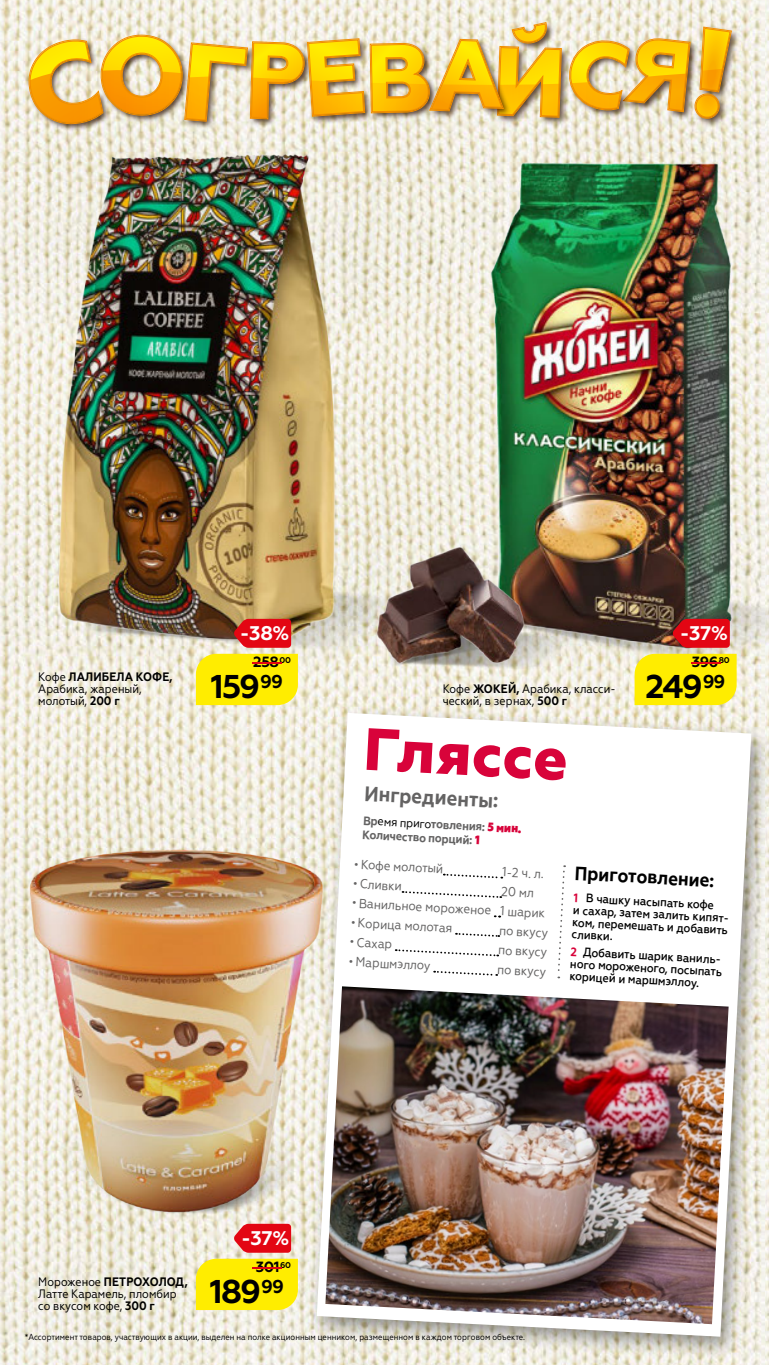
<style>
.page{position:relative;width:769px;height:1365px;background:#fff}
.page>*{position:absolute;margin:0;border:0;box-sizing:border-box;transform-origin:0 0}
.t1{font:800 59.5px "Geometria";color:#d8033a}
.t2{font:700 32.9px "Geometria";letter-spacing:-.055em;color:#000}
.t3{font:700 21px "Geometria Narrow";color:#646363}
.t4{font:700 19.78px "Geometria";color:#fff}
.t5{font:700 19.25px "Geometria Narrow";color:#000}
.t6{font:700 14.88px "Geometria";letter-spacing:-.03em;color:#000}
.t7{font:700 14.88px "Geometria";color:#e30613;scale:6.5 1}
.t8{font:13.12px "Geometria Narrow";color:#646363}
.t9{font:12.25px/12.2px "Geometria Narrow";color:#000}
.t10{font:500 12.25px/12.2px "Geometria Narrow";color:#000}
.t11{font:700 12.25px/14px "Geometria Narrow";color:#646363}
.t12{font:8.75px "Geometria Narrow";color:#000}
.t13{font:700 8.4px "Geometria";color:#000}
.s1{font-weight:700}
.s2{font-weight:400;color:#000}
.s3{font-weight:800;color:#d8033a}
.s4{font-size:12.25px}
.s5{font-weight:700;color:#d8033a}
</style>
<div class="page">
<img style="left:765px;top:0;width:4px;height:1364px">
<img style="left:0;top:0;width:765px;height:1364px">
<img style="left:24px;top:844px;width:282px;height:372px">
<img style="left:35px;top:532px;width:381px;height:145px">
<img style="left:39px;top:144px;width:310px;height:512px">
<img style="left:476px;top:505px;width:293px;height:199px">
<img style="left:475px;top:152px;width:269px;height:507px">
<img style="left:362px;top:600px;width:223px;height:86px">
<img style="left:365px;top:670px;width:153px;height:15px">
<img style="left:363px;top:540px;width:172px;height:130px">
<svg style="left:234px;top:618px;width:57px;height:29px;background:#dd171e"></svg>
<div style="left:196px;top:653px;width:102px;height:52px;background:#ffed00"></div>
<svg style="left:234px;top:1223px;width:57px;height:29px;background:#e41f29"></svg>
<div style="left:196px;top:1258px;width:102px;height:51px;background:#ffed00"></div>
<svg style="left:672px;top:618px;width:58px;height:29px;background:#d10d16"></svg>
<div style="left:635px;top:653px;width:102px;height:51px;background:#ffed00"></div>
<div style="left:495px;top:45px;width:76px;height:82px;background:#2e1100;opacity:.74"></div>
<svg style="left:28px;top:10px;width:534px;height:134px;background:#ead084"></svg>
<div style="left:693px;top:25px;width:48px;height:103px;background:#2e1100;opacity:.74"></div>
<svg style="left:568px;top:18px;width:164px;height:101px;background:#e7c76f"></svg>
<div style="left:306px;top:704px;width:463px;height:656px;background:#000;opacity:.4"></div>
<svg style="left:317px;top:712px;width:434px;height:624px"></svg>
<img style="left:325px;top:986px;width:404px;height:337px">
<svg style="left:444px;top:872px;width:58px;height:7px"></svg>
<svg style="left:403px;top:890px;width:98px;height:8px"></svg>
<svg style="left:456px;top:932px;width:43px;height:5px"></svg>
<svg style="left:396px;top:948px;width:102px;height:9px"></svg>
<svg style="left:434px;top:969px;width:63px;height:7px"></svg>
<svg style="left:557px;top:865px;width:9px;height:113px"></svg>
<svg style="left:18px;top:1325px;width:515px;height:25px;background:#e5e1d5"></svg>
<p class="t9" style="left:38px;top:670px;width:136px">Кофе <span class="s1">ЛАЛИБЕЛА КОФЕ,<br></span>Арабика, жареный, молотый, <span class="s1">200 г</span></p>
<p class="t4" style="left:240px;top:621px;width:51px">-38%</p>
<p class="t2" style="left:211px;top:667px;width:74px">159<sup>99</sup></p>
<p class="t13" style="left:280px;top:654px;width:13px">00</p>
<p class="t6" style="left:253px;top:653px;width:27px">258</p>
<p class="t7" style="left:243px;top:653px;width:9px">-</p>
<p class="t9" style="left:443px;top:682px;width:174px">Кофе <span class="s1">ЖОКЕЙ ,</span> Арабика, класси&shy;ческий, в зернах, <span class="s1">500 г</span></p>
<p class="t1" style="left:365px;top:713px;width:206px;rotate:3deg">Гляссе</p>
<p class="t3" style="left:365px;top:781px;width:141px;rotate:3deg">Ингредиенты:</p>
<p class="t11" style="left:364px;top:813px;width:160px;rotate:3deg">Вр<span class="s2">емя приго</span>товления:<span class="s3">5 мин.<br></span>Количество порций:<span class="s3">1</span></p>
<p class="t4" style="left:680px;top:621px;width:49px">-37%</p>
<p class="t2" style="left:646px;top:667px;width:81px">249<sup>99</sup></p>
<p class="t13" style="left:719px;top:654px;width:12px">80</p>
<p class="t6" style="left:692px;top:653px;width:28px">396</p>
<p class="t7" style="left:682px;top:653px;width:9px">-</p>
<p class="t8" style="left:354px;top:856px;width:91px;rotate:3deg"><span class="s4">•</span> Кофе молотый</p>
<p class="t8" style="left:503px;top:864px;width:47px;rotate:3deg">1-2 ч.л.</p>
<p class="t8" style="left:353px;top:875px;width:51px;rotate:3deg"><span class="s4">•</span> Сливки</p>
<p class="t8" style="left:502px;top:883px;width:34px;rotate:3deg">20 мл</p>
<p class="t8" style="left:352px;top:895px;width:195px;rotate:3deg"><span class="s4">•</span> Ванильное мороженое 1 шарик</p>
<p class="t8" style="left:351px;top:914px;width:103px;rotate:3deg"><span class="s4">•</span> Корица молотая</p>
<p class="t8" style="left:500px;top:922px;width:50px;rotate:3deg">по вкусу</p>
<p class="t8" style="left:350px;top:934px;width:44px;rotate:3deg"><span class="s4">•</span> Сахар</p>
<p class="t8" style="left:499px;top:941px;width:50px;rotate:3deg">по вкусу</p>
<p class="t8" style="left:349px;top:953px;width:83px;rotate:3deg"><span class="s4">•</span> Маршмэллоу</p>
<p class="t8" style="left:498px;top:961px;width:50px;rotate:3deg">по вкусу</p>
<p class="t5" style="left:575px;top:861px;width:146px;rotate:3deg">Приготовление:</p>
<p class="t10" style="left:574px;top:891px;width:158px;rotate:3deg"><span class="s5">1</span> В чашку насыпать кофе<br>и сахар, затем залить кипят&shy;ком, перемешать и добавить сливки.</p>
<p class="t10" style="left:571px;top:945px;width:154px;text-align:justify;rotate:3deg"><span class="s5">2</span> Добавить шарик ваниль&shy;ного мороженого, посыпать корицей и маршмэллоу.</p>
<p class="t9" style="left:38px;top:1274px;width:151px">Мороженое <span class="s1">ПЕТРОХОЛОД,<br></span>Латте Карамель, пломбир со вкусом кофе, <span class="s1">300 г</span></p>
<p class="t4" style="left:241px;top:1226px;width:49px">-37%</p>
<p class="t2" style="left:210px;top:1271px;width:76px">189<sup>99</sup></p>
<p class="t13" style="left:280px;top:1259px;width:12px">60</p>
<p class="t6" style="left:256px;top:1258px;width:25px">301</p>
<p class="t7" style="left:243px;top:1258px;width:9px">-</p>
<p class="t12" style="left:25px;top:1331px;width:502px">*Ассортимент товаров, участвующих в акции, выделен на полке акционным ценником, размещенном в каждом торговом объекте.</p>
</div>
